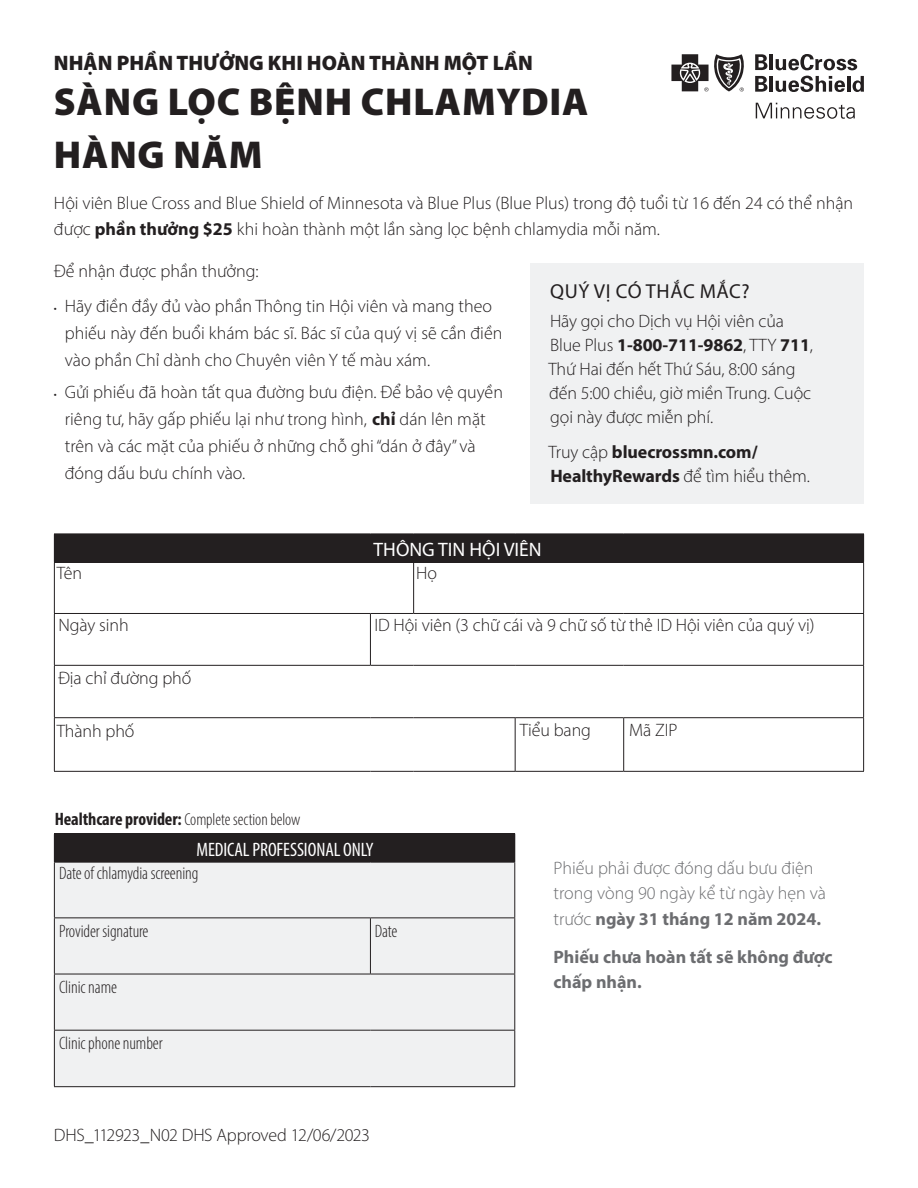
<style>
.page{position:relative;width:918px;height:1188px;background:#fff}
.page>*{position:absolute;margin:0;border:0;box-sizing:border-box;transform-origin:0 0}
.t1{font:900 39px/52.5px "Myriad Pro";letter-spacing:.02em;color:#231f20}
.t2{font:900 21px "Myriad Pro";color:#231f20}
.t3{font:20.25px "Myriad Pro";letter-spacing:.03em;color:#231f20}
.t4{font:condensed 19.5px "Myriad Pro";letter-spacing:-.005em;color:#fff}
.t5{font:19.5px "Myriad Pro";color:#fff}
.t6{font:300 18px/27px "Myriad Pro";color:#231f20}
.t7{font:300 18px/25.5px "Myriad Pro";color:#6c6d70}
.t8{font:300 condensed 18px "Myriad Pro";letter-spacing:-.005em;color:#231f20}
.t9{font:700 18px/24px "Myriad Pro";letter-spacing:-.005em;color:#231f20}
.t10{font:700 18px/25.5px "Myriad Pro";color:#6c6d70}
.t11{font:300 18px "Myriad Pro";letter-spacing:-.02em;color:#231f20}
.t12{font:300 condensed 17.25px "Myriad Pro";letter-spacing:-.005em;color:#231f20}
.s1{font-weight:700}
.s2{font-size:12px}
.s3{font-weight:300}
.s4{font-weight:700;font-size:18px}
</style>
<div class="page">
<div style="left:54px;top:834px;width:461px;height:28px;background:#231f20"></div>
<div style="left:54px;top:862px;width:461px;height:56px;background:#f0f1f2"></div>
<div style="left:54px;top:918px;width:316px;height:56px;background:#f0f1f2"></div>
<div style="left:370px;top:918px;width:145px;height:56px;background:#f0f1f2"></div>
<div style="left:54px;top:974px;width:461px;height:56px;background:#f0f1f2"></div>
<div style="left:54px;top:1030px;width:461px;height:57px;background:#f0f1f2"></div>
<hr style="left:54px;top:863px;width:1px;height:54px;background:#231f20">
<hr style="left:514px;top:863px;width:1px;height:54px;background:#231f20">
<hr style="left:54px;top:917px;width:316px;height:1px;background:#231f20">
<hr style="left:54px;top:918px;width:1px;height:56px;background:#231f20">
<hr style="left:370px;top:917px;width:145px;height:1px;background:#231f20">
<hr style="left:370px;top:918px;width:1px;height:56px;background:#231f20">
<hr style="left:514px;top:918px;width:1px;height:56px;background:#231f20">
<hr style="left:54px;top:974px;width:316px;height:1px;background:#231f20">
<hr style="left:54px;top:974px;width:1px;height:56px;background:#231f20">
<hr style="left:370px;top:974px;width:145px;height:1px;background:#231f20">
<hr style="left:514px;top:974px;width:1px;height:56px;background:#231f20">
<hr style="left:54px;top:1030px;width:316px;height:1px;background:#231f20">
<hr style="left:54px;top:1031px;width:1px;height:55px;background:#231f20">
<hr style="left:370px;top:1030px;width:145px;height:1px;background:#231f20">
<hr style="left:514px;top:1031px;width:1px;height:55px;background:#231f20">
<hr style="left:54px;top:1086px;width:316px;height:1px;background:#231f20">
<hr style="left:370px;top:1086px;width:145px;height:1px;background:#231f20">
<hr style="left:54px;top:833px;width:316px;height:1px;background:#231f20">
<hr style="left:370px;top:833px;width:145px;height:1px;background:#231f20">
<hr style="left:54px;top:862px;width:316px;height:1px;background:#231f20">
<hr style="left:370px;top:862px;width:145px;height:1px;background:#231f20">
<div style="left:54px;top:534px;width:810px;height:28px;background:#231f20"></div>
<hr style="left:54px;top:563px;width:1px;height:50px;background:#231f20">
<hr style="left:413px;top:563px;width:1px;height:50px;background:#231f20">
<hr style="left:863px;top:563px;width:1px;height:50px;background:#231f20">
<hr style="left:414px;top:613px;width:101px;height:1px;background:#231f20">
<hr style="left:515px;top:613px;width:109px;height:1px;background:#231f20">
<hr style="left:624px;top:613px;width:240px;height:1px;background:#231f20">
<hr style="left:863px;top:614px;width:1px;height:51px;background:#231f20">
<hr style="left:54px;top:666px;width:1px;height:51px;background:#231f20">
<hr style="left:863px;top:666px;width:1px;height:51px;background:#231f20">
<hr style="left:54px;top:717px;width:316px;height:1px;background:#231f20">
<hr style="left:54px;top:718px;width:1px;height:53px;background:#231f20">
<hr style="left:370px;top:717px;width:44px;height:1px;background:#231f20">
<hr style="left:414px;top:717px;width:101px;height:1px;background:#231f20">
<hr style="left:515px;top:717px;width:109px;height:1px;background:#231f20">
<hr style="left:515px;top:718px;width:1px;height:53px;background:#231f20">
<hr style="left:624px;top:717px;width:240px;height:1px;background:#231f20">
<hr style="left:623px;top:718px;width:1px;height:53px;background:#231f20">
<hr style="left:863px;top:718px;width:1px;height:53px;background:#231f20">
<hr style="left:54px;top:771px;width:316px;height:1px;background:#231f20">
<hr style="left:370px;top:771px;width:44px;height:1px;background:#231f20">
<hr style="left:414px;top:771px;width:101px;height:1px;background:#231f20">
<hr style="left:515px;top:771px;width:109px;height:1px;background:#231f20">
<hr style="left:624px;top:771px;width:240px;height:1px;background:#231f20">
<hr style="left:54px;top:562px;width:316px;height:1px;background:#231f20">
<hr style="left:370px;top:562px;width:44px;height:1px;background:#231f20">
<hr style="left:414px;top:562px;width:101px;height:1px;background:#231f20">
<hr style="left:515px;top:562px;width:109px;height:1px;background:#231f20">
<hr style="left:624px;top:562px;width:240px;height:1px;background:#231f20">
<hr style="left:54px;top:613px;width:316px;height:1px;background:#231f20">
<hr style="left:54px;top:614px;width:1px;height:51px;background:#231f20">
<hr style="left:54px;top:665px;width:316px;height:1px;background:#231f20">
<hr style="left:370px;top:665px;width:44px;height:1px;background:#231f20">
<hr style="left:414px;top:665px;width:101px;height:1px;background:#231f20">
<hr style="left:515px;top:665px;width:109px;height:1px;background:#231f20">
<hr style="left:624px;top:665px;width:240px;height:1px;background:#231f20">
<hr style="left:370px;top:613px;width:44px;height:1px;background:#231f20">
<hr style="left:370px;top:614px;width:1px;height:51px;background:#231f20">
<div style="left:530px;top:263px;width:334px;height:241px;background:#f0f1f2"></div>
<svg style="left:755px;top:54px;width:12px;height:16px"></svg>
<hr style="left:770px;top:54px;width:3px;height:16px;background:#231f20">
<svg style="left:776px;top:54px;width:81px;height:16px"></svg>
<svg style="left:755px;top:76px;width:12px;height:16px"></svg>
<hr style="left:770px;top:76px;width:3px;height:16px;background:#231f20">
<svg style="left:776px;top:76px;width:69px;height:16px"></svg>
<hr style="left:847px;top:76px;width:3px;height:16px;background:#231f20">
<svg style="left:853px;top:76px;width:11px;height:16px"></svg>
<svg style="left:756px;top:103px;width:99px;height:16px"></svg>
<svg style="left:671px;top:54px;width:73px;height:38px"></svg>
<p class="t2" style="left:54px;top:49px;width:481px">NHẬN PHẦN THƯỞNG KHI HOÀN THÀNH MỘT LẦN</p>
<h1 class="t1" style="left:54px;top:74px;width:536px">SÀNG LỌC BỆNH CHLAMYDIA<br>HÀNG NĂM</h1>
<p class="t6" style="left:54px;top:190px;width:801px;line-height:25.5px">Hội viên Blue Cross and Blue Shield of Minnesota và Blue Plus (Blue Plus) trong độ tuổi từ 16 đến 24 có thể nhận được <span class="s1">phần thưởng $25</span> khi hoàn thành một lần sàng lọc bệnh chlamydia mỗi năm.</p>
<p class="t6" style="left:54px;top:257px;width:206px">Để nhận được phần thưởng:</p>
<p class="t6" style="left:65px;top:292px;width:439px;text-indent:-11px"><span class="s2">•</span> Hãy điền đầy đủ vào phần Thông tin Hội viên và mang theo phiếu này đến buổi khám bác sĩ. Bác sĩ của quý vị sẽ cần điền vào phần Chỉ dành cho Chuyên viên Y tế màu xám.</p>
<p class="t6" style="left:65px;top:379px;width:440px;text-indent:-11px"><span class="s2">•</span> Gửi phiếu đã hoàn tất qua đường bưu điện. Để bảo vệ quyền riêng tư, hãy gấp phiếu lại như trong hình, <span class="s1">chỉ</span> dán lên mặt trên và các mặt của phiếu ở những chỗ ghi “dán ở đây” và đóng dấu bưu chính vào.</p>
<p class="t3" style="left:550px;top:279px;width:201px">QUÝ VỊ CÓ THẮC MẮC?</p>
<p class="t6" style="left:548px;top:309px;width:266px;line-height:24px">Hãy gọi cho Dịch vụ Hội viên của<br>Blue Plus <span class="s1">1-800-711-9862</span>, TTY <span class="s1">711</span>,<br>Thứ Hai đến hết Thứ Sáu, 8:00 sáng đến 5:00 chiều, giờ miền Trung. Cuộc gọi này được miễn phí.</p>
<p class="t9" style="left:548px;top:439px;width:263px"><span class="s3">Truy cập</span> bluecrossmn.com/<br>HealthyRewards <span class="s3">để tìm hiểu thêm.</span></p>
<h2 class="t5" style="left:374px;top:538px;width:170px">THÔNG TIN HỘI VIÊN</h2>
<p class="t6" style="left:57px;top:560px;width:27px">Tên</p>
<p class="t6" style="left:416px;top:560px;width:22px">Họ</p>
<p class="t6" style="left:58px;top:612px;width:72px">Ngày sinh</p>
<p class="t6" style="left:374px;top:612px;width:442px">ID Hội viên (3 chữ cái và 9 chữ số từ thẻ ID Hội viên của quý vị)</p>
<p class="t6" style="left:58px;top:664px;width:135px">Địa chỉ đường phố</p>
<p class="t6" style="left:57px;top:718px;width:79px">Thành phố</p>
<p class="t6" style="left:520px;top:716px;width:73px">Tiểu bang</p>
<p class="t6" style="left:629px;top:716px;width:50px">Mã ZIP</p>
<p class="t12" style="left:55px;top:809px;width:247px"><span class="s4">Healthcare provider:</span> Complete section below</p>
<h2 class="t4" style="left:196px;top:838px;width:179px">MEDICAL PROFESSIONAL ONLY</h2>
<p class="t8" style="left:59px;top:863px;width:141px">Date of chlamydia screening</p>
<p class="t8" style="left:59px;top:921px;width:91px">Provider signature</p>
<p class="t8" style="left:375px;top:921px;width:24px">Date</p>
<p class="t8" style="left:59px;top:976px;width:59px">Clinic name</p>
<p class="t8" style="left:59px;top:1032px;width:105px">Clinic phone number</p>
<p class="t11" style="left:54px;top:1124px;width:318px">DHS_112923_N02 DHS Approved 12/06/2023</p>
<p class="t7" style="left:553px;top:855px;width:274px">Phiếu phải được đóng dấu bưu điện trong vòng 90 ngày kể từ ngày hẹn và trước <span class="s1">ngày 31 tháng 12 năm 2024.</span></p>
<p class="t10" style="left:553px;top:943px;width:281px">Phiếu chưa hoàn tất sẽ không được chấp nhận.</p>
</div>
